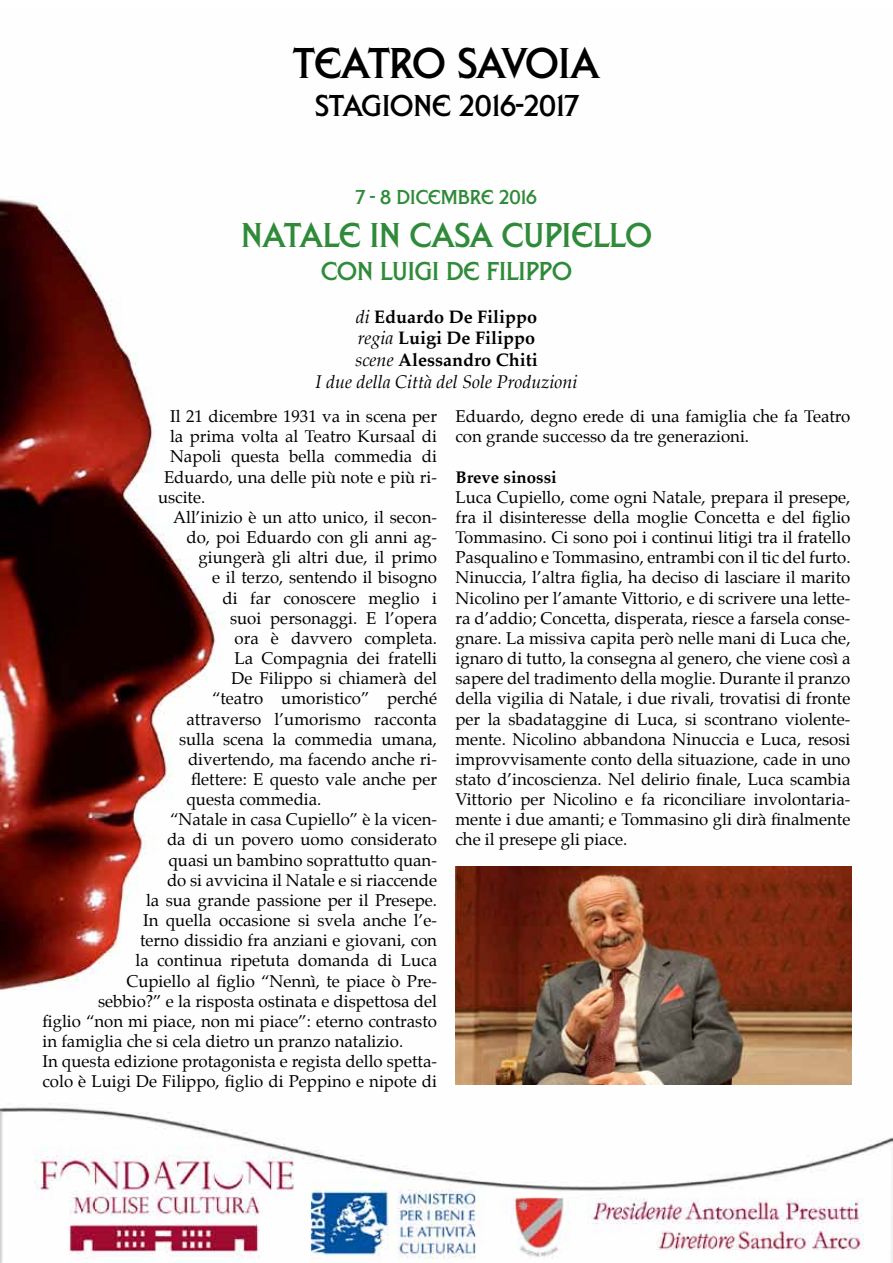
<style>
.page{position:relative;width:893px;height:1263px;background:#fff}
.page>*{position:absolute;margin:0;border:0;box-sizing:border-box;transform-origin:0 0}
.t1{font:45px "Liberty D";letter-spacing:-.01em;color:#000}
.t2{font:36px "Liberty D";color:#2f8a39}
.t3{font:31.5px "Liberty D";color:#000}
.t4{font:27px "Liberty D";color:#2f8a39}
.t5{font:21px "Liberty D";color:#2f8a39}
.t6{font:700 18px/21.6px "Palatino";color:#000;text-align:center}
.t7{font:16.8px/20.1px "Palatino";color:#000}
.t8{font:700 16.8px "Palatino";color:#000}
.s1{font-weight:400;font-style:italic}
</style>
<div class="page">
<img style="left:0;top:196px;width:892px;height:1067px">
<img style="left:455px;top:866px;width:396px;height:218px">
<h1 class="t1" style="left:294px;top:39px;width:307px">TEATRO SAVOIA</h1>
<h3 class="t3" style="left:315px;top:89px;width:265px">STAGIONE 2016-2017</h3>
<p class="t5" style="left:356px;top:186px;width:183px">7 - 8 DICEMBRE 2016</p>
<h2 class="t2" style="left:241px;top:216px;width:412px">NATALE IN CASA CUPIELLO</h2>
<h3 class="t4" style="left:321px;top:256px;width:252px">CON LUIGI DE FILIPPO</h3>
<p class="t6" style="left:316px;top:305px;width:263px"><span class="s1">di</span> Eduardo De Filippo<br><span class="s1">regia</span> Luigi De Filippo<br><span class="s1">scene</span> Alessandro Chiti<br><span class="s1">I due della Città del Sole Produzioni</span></p>
<p class="t7" style="left:170px;top:406px;width:268px">Il 21 dicembre 1931 va in scena per</p>
<p class="t7" style="left:170px;top:426px;width:268px">la prima volta al Teatro Kursaal di</p>
<p class="t7" style="left:170px;top:446px;width:269px">Napoli questa bella commedia di</p>
<p class="t7" style="left:164px;top:467px;width:274px">Eduardo, una delle più note e più ri-</p>
<p class="t7" style="left:158px;top:487px;width:49px">uscite.</p>
<p class="t7" style="left:173px;top:507px;width:265px">All’inizio è un atto unico, il secon-</p>
<p class="t7" style="left:187px;top:527px;width:252px">do, poi Eduardo con gli anni ag-</p>
<p class="t7" style="left:199px;top:547px;width:240px">giungerà gli altri due, il primo</p>
<p class="t7" style="left:212px;top:567px;width:226px">e il terzo, sentendo il bisogno</p>
<p class="t7" style="left:223px;top:588px;width:216px">di far conoscere meglio i</p>
<p class="t7" style="left:230px;top:608px;width:209px">suoi personaggi. E l’opera</p>
<p class="t7" style="left:235px;top:628px;width:204px">ora è davvero completa.</p>
<p class="t7" style="left:235px;top:648px;width:204px">La Compagnia dei fratelli</p>
<p class="t7" style="left:232px;top:668px;width:207px">De Filippo si chiamerà del</p>
<p class="t7" style="left:212px;top:688px;width:227px">“teatro umoristico” perché</p>
<p class="t7" style="left:187px;top:709px;width:252px">attraverso l’umorismo racconta</p>
<p class="t7" style="left:179px;top:729px;width:260px">sulla scena la commedia umana,</p>
<p class="t7" style="left:188px;top:749px;width:251px">divertendo, ma facendo anche ri-</p>
<p class="t7" style="left:191px;top:769px;width:247px">flettere: E questo vale anche per</p>
<p class="t7" style="left:187px;top:789px;width:136px">questa commedia.</p>
<p class="t7" style="left:170px;top:809px;width:269px">“Natale in casa Cupiello” è la vicen-</p>
<p class="t7" style="left:167px;top:830px;width:272px">da di un povero uomo considerato</p>
<p class="t7" style="left:169px;top:850px;width:270px">quasi un bambino soprattutto quan-</p>
<p class="t7" style="left:167px;top:870px;width:271px">do si avvicina il Natale e si riaccende</p>
<p class="t7" style="left:146px;top:890px;width:293px">la sua grande passione per il Presepe.</p>
<p class="t7" style="left:143px;top:910px;width:295px">In quella occasione si svela anche l’e-</p>
<p class="t7" style="left:140px;top:930px;width:299px">terno dissidio fra anziani e giovani, con</p>
<p class="t7" style="left:136px;top:950px;width:303px">la continua ripetuta domanda di Luca</p>
<p class="t7" style="left:127px;top:971px;width:312px">Cupiello al figlio “Nennì, te piace ò Pre-</p>
<p class="t7" style="left:98px;top:991px;width:341px">sebbio?” e la risposta ostinata e dispettosa del</p>
<p class="t7" style="left:43px;top:1011px;width:396px">figlio “non mi piace, non mi piace”: eterno contrasto</p>
<p class="t7" style="left:43px;top:1031px;width:362px">in famiglia che si cela dietro un pranzo natalizio.</p>
<p class="t7" style="left:43px;top:1051px;width:396px">In questa edizione protagonista e regista dello spetta-</p>
<p class="t7" style="left:43px;top:1071px;width:396px">colo è Luigi De Filippo, figlio di Peppino e nipote di</p>
<p class="t7" style="left:455px;top:406px;width:396px">Eduardo, degno erede di una famiglia che fa Teatro con grande successo da tre generazioni.</p>
<p class="t8" style="left:455px;top:462px;width:103px">Breve sinossi</p>
<p class="t7" style="left:455px;top:487px;width:397px;text-align:justify">Luca Cupiello, come ogni Natale, prepara il presepe, fra il disinteresse della moglie Concetta e del figlio Tommasino. Ci sono poi i continui litigi tra il fratello Pasqualino e Tommasino, entrambi con il tic del furto.<br>Ninuccia, l’altra figlia, ha deciso di lasciare il marito Nicolino per l’amante Vittorio, e di scrivere una lette&shy;ra d’addio; Concetta, disperata, riesce a farsela conse&shy;gnare. La missiva capita però nelle mani di Luca che, ignaro di tutto, la consegna al genero, che viene così a sapere del tradimento della moglie. Durante il pranzo della vigilia di Natale, i due rivali, trovatisi di fronte per la sbadataggine di Luca, si scontrano violente&shy;mente. Nicolino abbandona Ninuccia e Luca, resosi improvvisamente conto della situazione, cade in uno stato d’incoscienza. Nel delirio finale, Luca scambia Vittorio per Nicolino e fa riconciliare involontaria&shy;mente i due amanti; e Tommasino gli dirà finalmente che il presepe gli piace.</p>
</div>
